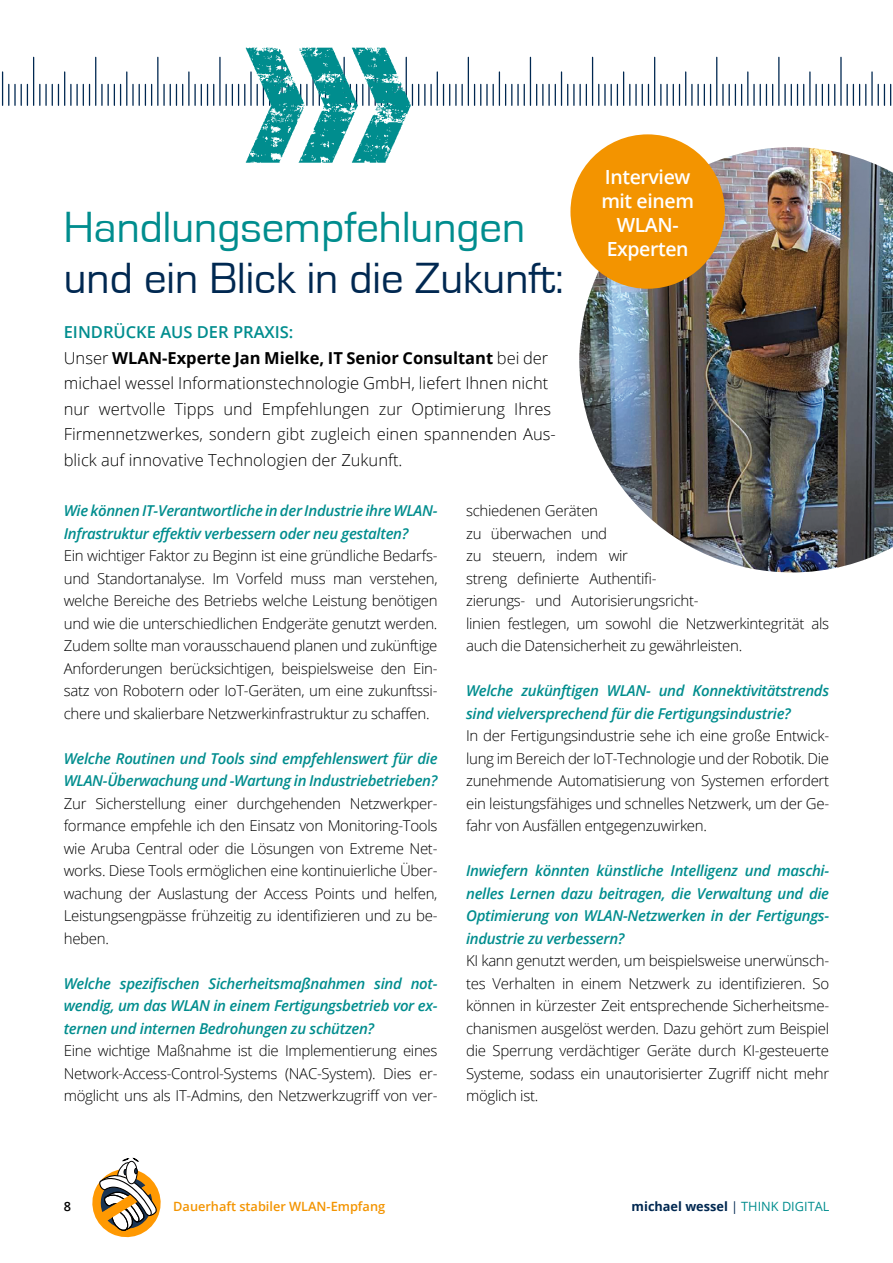
<style>
.page{position:relative;width:893px;height:1263px;background:#fff}
.page>*{position:absolute;margin:0;border:0;box-sizing:border-box;transform-origin:0 0}
.t1{font:45px "Eurostile";color:#002851}
.t2{font:45px "Eurostile";color:#008d8e}
.t3{font:600 19.5px/24px "Open Sans";letter-spacing:-.02em;color:#fff;text-align:center}
.t4{font:300 16.5px/25.5px "Open Sans";color:#000}
.t5{font:300 15px/22.5px "Open Sans";letter-spacing:-.02em;color:#000;text-align:justify}
.t6{font:italic 600 15px/22.5px "Open Sans";letter-spacing:-.02em;color:#008d8e}
.t7{font:600 12.75px "Open Sans";color:#f39400}
.t8{font:700 12.75px "Open Sans";color:#002851}
.t9{font:600 12.75px "Open Sans";color:#000}
.s1{font-weight:600;color:#008d8e}
.s2{font-weight:700}
.s3{font-weight:400}
.s4{font-weight:400;color:#008d8e}
</style>
<div class="page">
<svg style="left:92px;top:1158px;width:69px;height:80px"></svg>
<img style="left:579px;top:147px;width:314px;height:425px">
<hr style="left:2px;top:72px;width:1px;height:33px;background:#002851">
<svg style="left:8px;top:84px;width:1px;height:21px"></svg>
<hr style="left:14px;top:84px;width:2px;height:21px;background:#002851">
<svg style="left:21px;top:84px;width:7px;height:21px"></svg>
<hr style="left:33px;top:57px;width:1px;height:48px;background:#002851">
<svg style="left:39px;top:84px;width:1px;height:21px"></svg>
<hr style="left:45px;top:84px;width:2px;height:21px;background:#002851">
<svg style="left:52px;top:84px;width:7px;height:21px"></svg>
<hr style="left:64px;top:72px;width:1px;height:33px;background:#002851">
<hr style="left:70px;top:84px;width:2px;height:21px;background:#002851">
<hr style="left:76px;top:84px;width:2px;height:21px;background:#002851">
<svg style="left:83px;top:84px;width:7px;height:21px"></svg>
<hr style="left:95px;top:57px;width:1px;height:48px;background:#002851">
<hr style="left:101px;top:84px;width:2px;height:21px;background:#002851">
<svg style="left:108px;top:84px;width:13px;height:21px"></svg>
<hr style="left:126px;top:72px;width:1px;height:33px;background:#002851">
<hr style="left:132px;top:84px;width:2px;height:21px;background:#002851">
<svg style="left:139px;top:84px;width:13px;height:21px"></svg>
<hr style="left:157px;top:57px;width:1px;height:48px;background:#002851">
<hr style="left:163px;top:84px;width:2px;height:21px;background:#002851">
<svg style="left:170px;top:84px;width:13px;height:21px"></svg>
<hr style="left:188px;top:72px;width:2px;height:33px;background:#002851">
<hr style="left:194px;top:84px;width:2px;height:21px;background:#002851">
<svg style="left:201px;top:84px;width:13px;height:21px"></svg>
<hr style="left:219px;top:57px;width:2px;height:48px;background:#002851">
<svg style="left:419px;top:84px;width:6px;height:21px"></svg>
<hr style="left:430px;top:84px;width:2px;height:21px;background:#002851">
<hr style="left:437px;top:72px;width:1px;height:33px;background:#002851">
<svg style="left:443px;top:84px;width:7px;height:21px"></svg>
<hr style="left:455px;top:84px;width:2px;height:21px;background:#002851">
<hr style="left:461px;top:84px;width:2px;height:21px;background:#002851">
<hr style="left:468px;top:57px;width:1px;height:48px;background:#002851">
<svg style="left:474px;top:84px;width:7px;height:21px"></svg>
<hr style="left:486px;top:84px;width:2px;height:21px;background:#002851">
<svg style="left:493px;top:84px;width:1px;height:21px"></svg>
<hr style="left:499px;top:72px;width:1px;height:33px;background:#002851">
<svg style="left:505px;top:84px;width:7px;height:21px"></svg>
<hr style="left:517px;top:84px;width:2px;height:21px;background:#002851">
<svg style="left:524px;top:84px;width:1px;height:21px"></svg>
<hr style="left:530px;top:57px;width:1px;height:48px;background:#002851">
<svg style="left:536px;top:84px;width:7px;height:21px"></svg>
<hr style="left:548px;top:84px;width:2px;height:21px;background:#002851">
<svg style="left:555px;top:84px;width:1px;height:21px"></svg>
<hr style="left:561px;top:72px;width:1px;height:33px;background:#002851">
<svg style="left:567px;top:84px;width:1px;height:21px"></svg>
<hr style="left:573px;top:84px;width:2px;height:21px;background:#002851">
<hr style="left:579px;top:84px;width:2px;height:21px;background:#002851">
<svg style="left:586px;top:84px;width:1px;height:21px"></svg>
<hr style="left:592px;top:57px;width:1px;height:48px;background:#002851">
<svg style="left:598px;top:84px;width:1px;height:21px"></svg>
<hr style="left:604px;top:84px;width:2px;height:21px;background:#002851">
<svg style="left:611px;top:84px;width:7px;height:21px"></svg>
<hr style="left:623px;top:72px;width:1px;height:33px;background:#002851">
<svg style="left:629px;top:84px;width:1px;height:21px"></svg>
<hr style="left:635px;top:84px;width:2px;height:21px;background:#002851">
<svg style="left:642px;top:84px;width:7px;height:21px"></svg>
<hr style="left:654px;top:57px;width:1px;height:48px;background:#002851">
<svg style="left:660px;top:84px;width:1px;height:21px"></svg>
<hr style="left:666px;top:84px;width:2px;height:21px;background:#002851">
<svg style="left:673px;top:84px;width:7px;height:21px"></svg>
<hr style="left:685px;top:72px;width:1px;height:33px;background:#002851">
<hr style="left:691px;top:84px;width:2px;height:21px;background:#002851">
<hr style="left:697px;top:84px;width:2px;height:21px;background:#002851">
<svg style="left:704px;top:84px;width:7px;height:21px"></svg>
<hr style="left:716px;top:57px;width:1px;height:48px;background:#002851">
<hr style="left:722px;top:84px;width:2px;height:21px;background:#002851">
<hr style="left:728px;top:84px;width:2px;height:21px;background:#002851">
<svg style="left:735px;top:84px;width:7px;height:21px"></svg>
<hr style="left:747px;top:72px;width:1px;height:33px;background:#002851">
<hr style="left:753px;top:84px;width:2px;height:21px;background:#002851">
<svg style="left:760px;top:84px;width:13px;height:21px"></svg>
<hr style="left:778px;top:57px;width:1px;height:48px;background:#002851">
<hr style="left:784px;top:84px;width:2px;height:21px;background:#002851">
<svg style="left:791px;top:84px;width:13px;height:21px"></svg>
<hr style="left:809px;top:72px;width:2px;height:33px;background:#002851">
<hr style="left:815px;top:84px;width:2px;height:21px;background:#002851">
<svg style="left:822px;top:84px;width:13px;height:21px"></svg>
<hr style="left:840px;top:57px;width:2px;height:48px;background:#002851">
<hr style="left:846px;top:84px;width:2px;height:21px;background:#002851">
<svg style="left:853px;top:84px;width:13px;height:21px"></svg>
<hr style="left:871px;top:72px;width:2px;height:33px;background:#002851">
<svg style="left:878px;top:84px;width:13px;height:21px"></svg>
<img style="left:225px;top:47px;width:194px;height:116px">
<div style="left:570px;top:134px;width:155px;height:155px;background:#f39400;border-radius:50%"></div>
<h2 class="t3" style="left:601px;top:164px;width:94px">Interview mit einem<br>WLAN-<br>Experten</h2>
<h1 class="t2" style="left:64px;top:203px;width:463px">Handlungsempfehlungen</h1>
<h1 class="t1" style="left:64px;top:253px;width:502px">und ein Blick in die Zukunft:</h1>
<p class="t4" style="left:64px;top:319px;width:494px"><span class="s1">EINDRÜCKE AUS DER PRAXIS:<br></span>Unser <span class="s2">WLAN-Experte Jan Mielke, IT Senior Consultant</span> bei der michael wessel Informationstechnologie GmbH, liefert Ihnen nicht nur wertvolle Tipps und Empfehlungen zur Optimierung Ihres Firmennetzwerkes, sondern gibt zugleich einen spannenden Aus&shy;blick auf innovative Technologien der Zukunft.</p>
<p class="t6" style="left:64px;top:499px;width:375px">Wie können IT-Verantwortliche in der Industrie ihre WLAN-<br>Infrastruktur effektiv verbessern oder neu gestalten?</p>
<p class="t5" style="left:64px;top:544px;width:375px">Ein wichtiger Faktor zu Beginn ist eine gründliche Bedarfs&shy;und Standortanalyse. Im Vorfeld muss man verstehen, welche Bereiche des Betriebs welche Leistung benötigen und wie die unterschiedlichen Endgeräte genutzt werden.<br>Zudem sollte man vorausschauend planen und zukünftige Anforderungen berücksichtigen, beispielsweise den Ein&shy;satz von Robotern oder IoT-Geräten, um eine zukunftssi&shy;chere und skalierbare Netzwerkinfrastruktur zu schaffen.</p>
<p class="t6" style="left:64px;top:747px;width:375px">Welche Routinen und Tools sind empfehlenswert für die<br>WLAN-Überwachung und -Wartung in Industriebetrieben?</p>
<p class="t5" style="left:64px;top:791px;width:375px">Zur Sicherstellung einer durchgehenden Netzwerkper&shy;formance empfehle ich den Einsatz von Monitoring-Tools wie Aruba Central oder die Lösungen von Extreme Net&shy;works. Diese Tools ermöglichen eine kontinuierliche Über&shy;wachung der Auslastung der Access Points und helfen, Leistungsengpässe frühzeitig zu identifizieren und zu be&shy;heben.</p>
<p class="t6" style="left:64px;top:972px;width:375px;text-align:justify">Welche spezifischen Sicherheitsmaßnahmen sind not&shy;wendig, um das WLAN in einem Fertigungsbetrieb vor ex&shy;ternen und internen Bedrohungen zu schützen?</p>
<p class="t5" style="left:64px;top:1039px;width:375px">Eine wichtige Maßnahme ist die Implementierung eines Network-Access-Control-Systems (NAC-System). Dies er&shy;möglicht uns als IT-Admins, den Netzwerkzugriff von ver-</p>
<p class="t5" style="left:466px;top:499px;width:365px;text-align:left">schiedenen Geräten<br>zu überwachen und<br>zu steuern, indem wir<br>streng definierte Authentifi-<br>zierungs- und Autorisierungsricht-<br>linien festlegen, um sowohl die Netzwerkintegrität als auch die Datensicherheit zu gewährleisten.</p>
<p class="t6" style="left:466px;top:679px;width:365px">Welche zukünftigen WLAN- und Konnektivitätstrends sind vielversprechend für die Fertigungsindustrie?</p>
<p class="t5" style="left:466px;top:724px;width:365px">In der Fertigungsindustrie sehe ich eine große Entwick&shy;lung im Bereich der IoT-Technologie und der Robotik. Die zunehmende Automatisierung von Systemen erfordert ein leistungsfähiges und schnelles Netzwerk, um der Ge&shy;fahr von Ausfällen entgegenzuwirken.</p>
<p class="t6" style="left:466px;top:859px;width:365px;text-align:justify">Inwiefern könnten künstliche Intelligenz und maschi&shy;nelles Lernen dazu beitragen, die Verwaltung und die Optimierung von WLAN-Netzwerken in der Fertigungs&shy;industrie zu verbessern?</p>
<p class="t5" style="left:466px;top:949px;width:365px">KI kann genutzt werden, um beispielsweise unerwünsch&shy;tes Verhalten in einem Netzwerk zu identifizieren. So können in kürzester Zeit entsprechende Sicherheitsme&shy;chanismen ausgelöst werden. Dazu gehört zum Beispiel die Sperrung verdächtiger Geräte durch KI-gesteuerte Systeme, sodass ein unautorisierter Zugriff nicht mehr möglich ist.</p>
<p class="t9" style="left:64px;top:1197px;width:9px">8</p>
<p class="t7" style="left:173px;top:1197px;width:213px">Dauerhaft stabiler WLAN-Empfang</p>
<p class="t8" style="left:632px;top:1197px;width:199px">michael wessel <span class="s3">|</span> <span class="s4">THINK DIGITAL</span></p>
</div>
